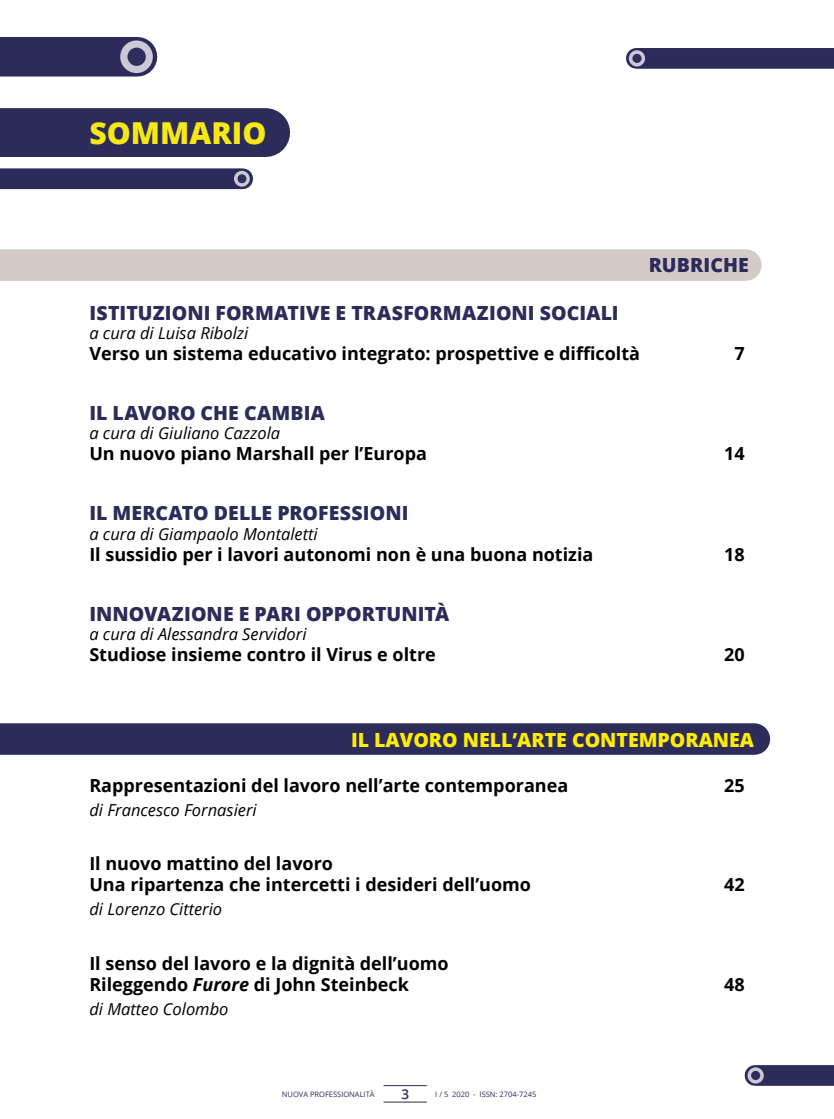
<style>
.page{position:relative;width:834px;height:1119px;background:#fff}
.page>*{position:absolute;margin:0;border:0;box-sizing:border-box;transform-origin:0 0}
.t1{font:800 30.15px "Open Sans";color:#f6e816}
.t2{font:800 19.5px "Open Sans";letter-spacing:.005em;color:#2c2b59}
.t3{font:800 19.5px "Open Sans";color:#ffed00}
.t4{font:700 18px/21px "Open Sans";color:#000}
.t5{font:italic 16.5px "Open Sans";color:#000}
.t6{font:600 13.5px "Open Sans";color:#2c2b59}
.t7{font:7.5px "Open Sans";color:#2c2b59}
.s1{font-style:italic}
</style>
<div class="page">
<hr style="left:384px;top:1085px;width:42px;height:1px;background:#2c2b59">
<hr style="left:384px;top:1101px;width:42px;height:1px;background:#2c2b59">
<div style="left:0;top:108px;width:265px;height:49px;background:#2c2b59"></div>
<div style="left:0;top:37px;width:137px;height:39px;background:#2c2b59"></div>
<div style="left:0;top:168px;width:243px;height:21px;background:#2c2b59"></div>
<div style="left:636px;top:48px;width:197px;height:21px;background:#2c2b59"></div>
<div style="left:754px;top:1064px;width:79px;height:21px;background:#2c2b59"></div>
<div style="left:120px;top:40px;width:33px;height:33px;background:#ccc8d7;border-radius:50%"></div>
<svg style="left:234px;top:171px;width:16px;height:16px"></svg>
<svg style="left:628px;top:50px;width:17px;height:16px"></svg>
<svg style="left:747px;top:1067px;width:16px;height:16px"></svg>
<div style="left:127px;top:48px;width:19px;height:18px;background:#2f2d5b;border-radius:50%"></div>
<div style="left:237px;top:174px;width:9px;height:9px;background:#2f2d5b;border-radius:50%"></div>
<div style="left:632px;top:54px;width:9px;height:9px;background:#2f2d5b;border-radius:50%"></div>
<div style="left:751px;top:1070px;width:9px;height:9px;background:#2f2d5b;border-radius:50%"></div>
<div style="left:0;top:723px;width:754px;height:31px;background:#2c2b59"></div>
<div style="left:0;top:249px;width:745px;height:32px;background:#d4cac8"></div>
<h1 class="t1" style="left:89px;top:110px;width:178px">SOMMARIO</h1>
<p class="t2" style="left:648px;top:250px;width:101px">RUBRICHE</p>
<p class="t2" style="left:89px;top:297px;width:531px">ISTITUZIONI FORMATIVE E TRASFORMAZIONI SOCIALI</p>
<p class="t5" style="left:89px;top:322px;width:160px">a cura di Luisa Ribolzi</p>
<p class="t4" style="left:89px;top:342px;width:552px">Verso un sistema educativo integrato: prospettive e difficoltà</p>
<p class="t4" style="left:734px;top:342px;width:12px">7</p>
<p class="t2" style="left:89px;top:397px;width:237px">IL LAVORO CHE CAMBIA</p>
<p class="t5" style="left:89px;top:422px;width:192px">a cura di Giuliano Cazzola</p>
<p class="t4" style="left:89px;top:442px;width:339px">Un nuovo piano Marshall per l’Europa</p>
<p class="t4" style="left:724px;top:442px;width:22px">14</p>
<p class="t2" style="left:89px;top:498px;width:320px">IL MERCATO DELLE PROFESSIONI</p>
<p class="t5" style="left:89px;top:522px;width:230px">a cura di Giampaolo Montaletti</p>
<p class="t4" style="left:89px;top:543px;width:505px">Il sussidio per i lavori autonomi non è una buona notizia</p>
<p class="t4" style="left:724px;top:543px;width:22px">18</p>
<p class="t2" style="left:89px;top:598px;width:361px">INNOVAZIONE E PARI OPPORTUNITÀ</p>
<p class="t5" style="left:89px;top:622px;width:219px">a cura di Alessandra Servidori</p>
<p class="t4" style="left:89px;top:643px;width:348px">Studiose insieme contro il Virus e oltre</p>
<p class="t4" style="left:724px;top:643px;width:22px">20</p>
<p class="t3" style="left:351px;top:724px;width:404px">IL LAVORO NELL’ARTE CONTEMPORANEA</p>
<p class="t4" style="left:89px;top:774px;width:480px">Rappresentazioni del lavoro nell’arte contemporanea</p>
<p class="t4" style="left:724px;top:774px;width:22px">25</p>
<p class="t5" style="left:89px;top:798px;width:169px">di Francesco Fornasieri</p>
<p class="t4" style="left:89px;top:852px;width:443px">Il nuovo mattino del lavoro<br>Una ripartenza che intercetti i desideri dell’uomo</p>
<p class="t5" style="left:89px;top:897px;width:134px">di Lorenzo Citterio</p>
<p class="t4" style="left:89px;top:952px;width:361px">Il senso del lavoro e la dignità dell’uomo<br>Rileggendo <span class="s1">Furore</span> di John Steinbeck</p>
<p class="t5" style="left:89px;top:997px;width:141px">di Matteo Colombo</p>
<p class="t7" style="left:282px;top:1088px;width:94px">NUOVA PROFESSIONALITÀ</p>
<p class="t6" style="left:401px;top:1084px;width:9px">3</p>
<p class="t7" style="left:435px;top:1088px;width:102px">I / 5 2020 - ISSN: 2704-7245</p>
<p class="t4" style="left:724px;top:873px;width:22px">42</p>
<p class="t4" style="left:724px;top:973px;width:22px">48</p>
</div>
